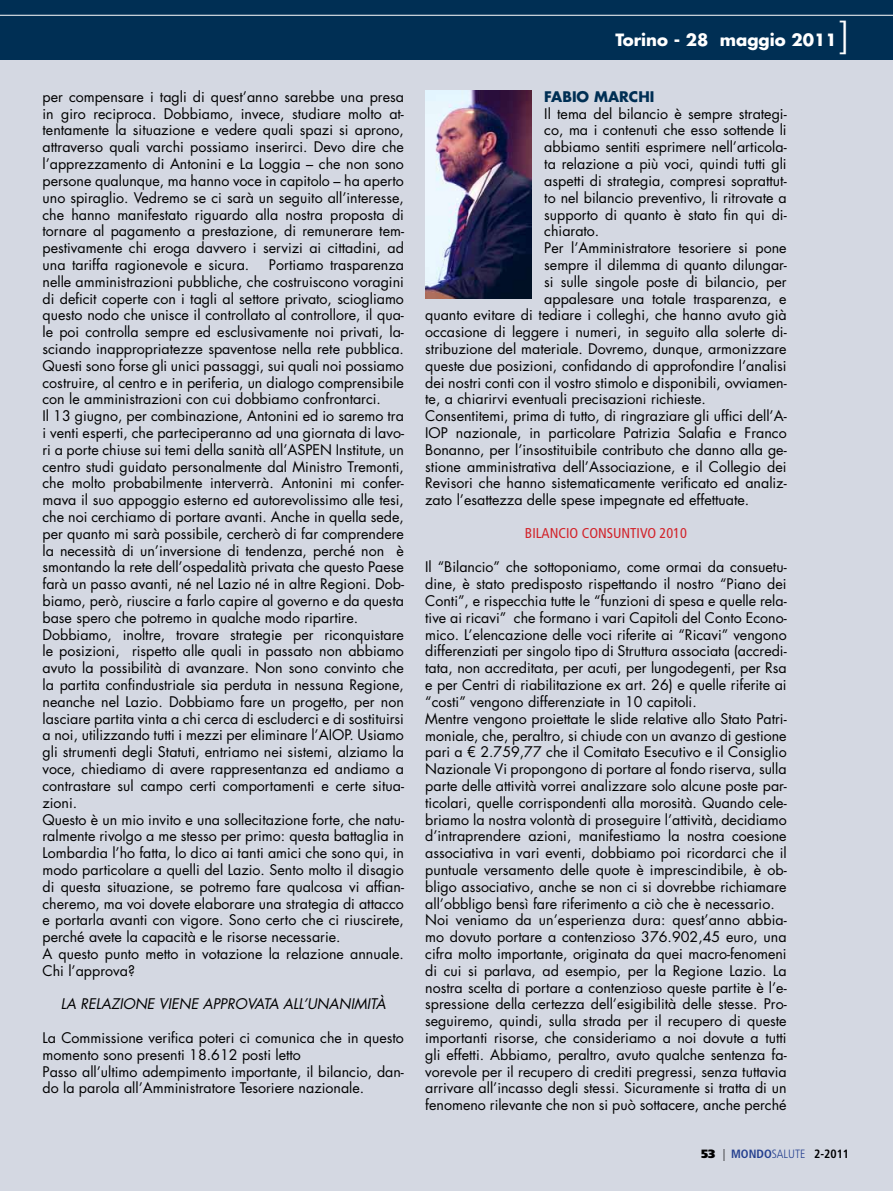
<style>
.page{position:relative;width:893px;height:1191px;background:#fff}
.page>*{position:absolute;margin:0;border:0;box-sizing:border-box;transform-origin:0 0}
.t1{font:300 37.5px "Frutiger";color:#fff}
.t2{font:700 16.5px "Futura Std";color:#fff}
.t3{font:14.25px/16.8px "Futura Std";color:#000}
.t4{font:italic 14.25px "Futura Std";color:#000}
.t5{font:condensed 14.25px "Frutiger";color:#d2232a}
.t6{font:700 14.25px "Futura Std";color:#002f54}
.t7{font:300 condensed 12px "Frutiger";color:#25408f}
.s1{font-weight:900;font-stretch:normal;color:#000}
.s2{color:#000}
.s3{font-weight:700}
.s4{font-weight:700;color:#000}
</style>
<div class="page">
<div style="left:0;top:60px;width:893px;height:1131px;background:#d4d8e2"></div>
<img style="left:425px;top:90px;width:106px;height:208px">
<div style="left:0;top:0;width:893px;height:60px;background:#002f54"></div>
<hr style="left:0;top:15px;width:893px;height:1px;background:#fff">
<p class="t3" style="left:43px;top:89px;width:363px;text-align:justify">per compensare i tagli di quest’anno sarebbe una presa in giro reciproca. Dobbiamo, invece, studiare molto at&shy;tentamente la situazione e vedere quali spazi si aprono, attraverso quali varchi possiamo inserirci. Devo dire che l’apprezzamento di Antonini e La Loggia – che non sono persone qualunque, ma hanno voce in capitolo – ha aperto uno spiraglio. Vedremo se ci sarà un seguito all’interesse, che hanno manifestato riguardo alla nostra proposta di tornare al pagamento a prestazione, di remunerare tem&shy;pestivamente chi eroga davvero i servizi ai cittadini, ad una tariffa ragionevole e sicura.</p>
<p class="t3" style="left:43px;top:257px;width:363px;text-indent:226px">Portiamo trasparenza nelle amministrazioni pubbliche, che costruiscono voragini di deficit coperte con i tagli al settore privato, sciogliamo questo nodo che unisce il controllato al controllore, il qua&shy;le poi controlla sempre ed esclusivamente noi privati, la&shy;sciando inappropriatezze spaventose nella rete pubblica.<br>Questi sono forse gli unici passaggi, sui quali noi possiamo costruire, al centro e in periferia, un dialogo comprensibile con le amministrazioni con cui dobbiamo confrontarci.<br>Il 13 giugno, per combinazione, Antonini ed io saremo tra i venti esperti, che parteciperanno ad una giornata di lavo&shy;ri a porte chiuse sui temi della sanità all’ASPEN Institute, un centro studi guidato personalmente dal Ministro Tremonti, che molto probabilmente interverrà. Antonini mi confer&shy;mava il suo appoggio esterno ed autorevolissimo alle tesi, che noi cerchiamo di portare avanti. Anche in quella sede, per quanto mi sarà possibile, cercherò di far comprendere la necessità di un’inversione di tendenza, perché non è smontando la rete dell’ospedalità privata che questo Paese farà un passo avanti, né nel Lazio né in altre Regioni. Dob&shy;biamo, però, riuscire a farlo capire al governo e da questa base spero che potremo in qualche modo ripartire.<br>Dobbiamo, inoltre, trovare strategie per riconquistare le posizioni, rispetto alle quali in passato non abbiamo avuto la possibilità di avanzare. Non sono convinto che la partita confindustriale sia perduta in nessuna Regione, neanche nel Lazio. Dobbiamo fare un progetto, per non lasciare partita vinta a chi cerca di escluderci e di sostituirsi a noi, utilizzando tutti i mezzi per eliminare l’AIOP. Usiamo gli strumenti degli Statuti, entriamo nei sistemi, alziamo la voce, chiediamo di avere rappresentanza ed andiamo a contrastare sul campo certi comportamenti e certe situa&shy;zioni.<br>Questo è un mio invito e una sollecitazione forte, che natu&shy;ralmente rivolgo a me stesso per primo: questa battaglia in Lombardia l’ho fatta, lo dico ai tanti amici che sono qui, in modo particolare a quelli del Lazio. Sento molto il disagio di questa situazione, se potremo fare qualcosa vi affian&shy;cheremo, ma voi dovete elaborare una strategia di attacco e portarla avanti con vigore. Sono certo che ci riuscirete, perché avete la capacità e le risorse necessarie.<br>A questo punto metto in votazione la relazione annuale.<br>Chi l’approva?</p>
<p class="t4" style="left:61px;top:997px;width:327px">LA RELAZIONE VIENE APPROVATA ALL’UNANIMITÀ</p>
<p class="t3" style="left:43px;top:1030px;width:363px">La Commissione verifica poteri ci comunica che in questo momento sono presenti 18.612 posti letto<br>Passo all’ultimo adempimento importante, il bilancio, dan&shy;do la parola all’Amministratore Tesoriere nazionale.</p>
<p class="t2" style="left:615px;top:32px;width:223px">Torino - 28 maggio 2011</p>
<h1 class="t1" style="left:838px;top:21px;width:12px">]</h1>
<p class="t6" style="left:544px;top:90px;width:112px">FABIO MARCHI</p>
<p class="t3" style="left:544px;top:106px;width:244px">Il tema del bilancio è sempre strategi-</p>
<p class="t3" style="left:544px;top:123px;width:244px">co, ma i contenuti che esso sottende li</p>
<p class="t3" style="left:544px;top:140px;width:244px">abbiamo sentiti esprimere nell’articola-</p>
<p class="t3" style="left:544px;top:156px;width:244px">ta relazione a più voci, quindi tutti gli</p>
<p class="t3" style="left:544px;top:173px;width:244px">aspetti di strategia, compresi soprattut-</p>
<p class="t3" style="left:544px;top:190px;width:244px">to nel bilancio preventivo, li ritrovate a</p>
<p class="t3" style="left:544px;top:207px;width:244px">supporto di quanto è stato fin qui di-</p>
<p class="t3" style="left:544px;top:224px;width:57px">chiarato.</p>
<p class="t3" style="left:544px;top:240px;width:244px">Per l’Amministratore tesoriere si pone</p>
<p class="t3" style="left:544px;top:257px;width:244px">sempre il dilemma di quanto dilungar-</p>
<p class="t3" style="left:544px;top:274px;width:244px">si sulle singole poste di bilancio, per</p>
<p class="t3" style="left:544px;top:291px;width:244px">appalesare una totale trasparenza, e</p>
<p class="t3" style="left:425px;top:308px;width:363px">quanto evitare di tediare i colleghi, che hanno avuto già</p>
<p class="t3" style="left:425px;top:324px;width:363px">occasione di leggere i numeri, in seguito alla solerte di-</p>
<p class="t3" style="left:425px;top:341px;width:363px">stribuzione del materiale. Dovremo, dunque, armonizzare</p>
<p class="t3" style="left:425px;top:358px;width:363px">queste due posizioni, confidando di approfondire l’analisi</p>
<p class="t3" style="left:425px;top:375px;width:363px">dei nostri conti con il vostro stimolo e disponibili, ovviamen-</p>
<p class="t3" style="left:425px;top:392px;width:282px">te, a chiarirvi eventuali precisazioni richieste.</p>
<p class="t3" style="left:425px;top:408px;width:363px">Consentitemi, prima di tutto, di ringraziare gli uffici dell’A-</p>
<p class="t3" style="left:425px;top:425px;width:363px">IOP nazionale, in particolare Patrizia Salafia e Franco</p>
<p class="t3" style="left:425px;top:442px;width:363px">Bonanno, per l’insostituibile contributo che danno alla ge-</p>
<p class="t3" style="left:425px;top:459px;width:363px">stione amministrativa dell’Associazione, e il Collegio dei</p>
<p class="t3" style="left:425px;top:476px;width:363px">Revisori che hanno sistematicamente verificato ed analiz-</p>
<p class="t3" style="left:425px;top:492px;width:326px">zato l’esattezza delle spese impegnate ed effettuate.</p>
<p class="t5" style="left:525px;top:527px;width:164px">BILANCIO CONSUNTIVO 2010</p>
<p class="t3" style="left:425px;top:560px;width:363px">Il “Bilancio” che sottoponiamo, come ormai da consuetu&shy;dine, è stato predisposto rispettando il nostro “Piano dei Conti”, e rispecchia tutte le “funzioni di spesa e quelle rela&shy;tive ai ricavi” che formano i vari Capitoli del Conto Econo&shy;mico. L’elencazione delle voci riferite ai “Ricavi” vengono differenziati per singolo tipo di Struttura associata (accredi&shy;tata, non accreditata, per acuti, per lungodegenti, per Rsa e per Centri di riabilitazione ex art. 26) e quelle riferite ai “costi” vengono differenziate in 10 capitoli.<br>Mentre vengono proiettate le slide relative allo Stato Patri&shy;moniale, che, peraltro, si chiude con un avanzo di gestione pari a € 2.759,77 che il Comitato Esecutivo e il Consiglio Nazionale Vi propongono di portare al fondo riserva, sulla parte delle attività vorrei analizzare solo alcune poste par&shy;ticolari, quelle corrispondenti alla morosità. Quando cele&shy;briamo la nostra volontà di proseguire l’attività, decidiamo d’intraprendere azioni, manifestiamo la nostra coesione associativa in vari eventi, dobbiamo poi ricordarci che il puntuale versamento delle quote è imprescindibile, è ob&shy;bligo associativo, anche se non ci si dovrebbe richiamare all’obbligo bensì fare riferimento a ciò che è necessario.<br>Noi veniamo da un’esperienza dura: quest’anno abbia&shy;mo dovuto portare a contenzioso 376.902,45 euro, una cifra molto importante, originata da quei macro-fenomeni di cui si parlava, ad esempio, per la Regione Lazio. La nostra scelta di portare a contenzioso queste partite è l’e&shy;spressione della certezza dell’esigibilità delle stesse. Pro&shy;seguiremo, quindi, sulla strada per il recupero di queste importanti risorse, che consideriamo a noi dovute a tutti gli effetti. Abbiamo, peraltro, avuto qualche sentenza fa&shy;vorevole per il recupero di crediti pregressi, senza tuttavia arrivare all’incasso degli stessi. Sicuramente si tratta di un fenomeno rilevante che non si può sottacere, anche perché</p>
<p class="t7" style="left:701px;top:1149px;width:150px"><span class="s1">53</span> <span class="s2">|</span> <span class="s3">MONDO</span>SALUTE <span class="s4">2-2011</span></p>
</div>
